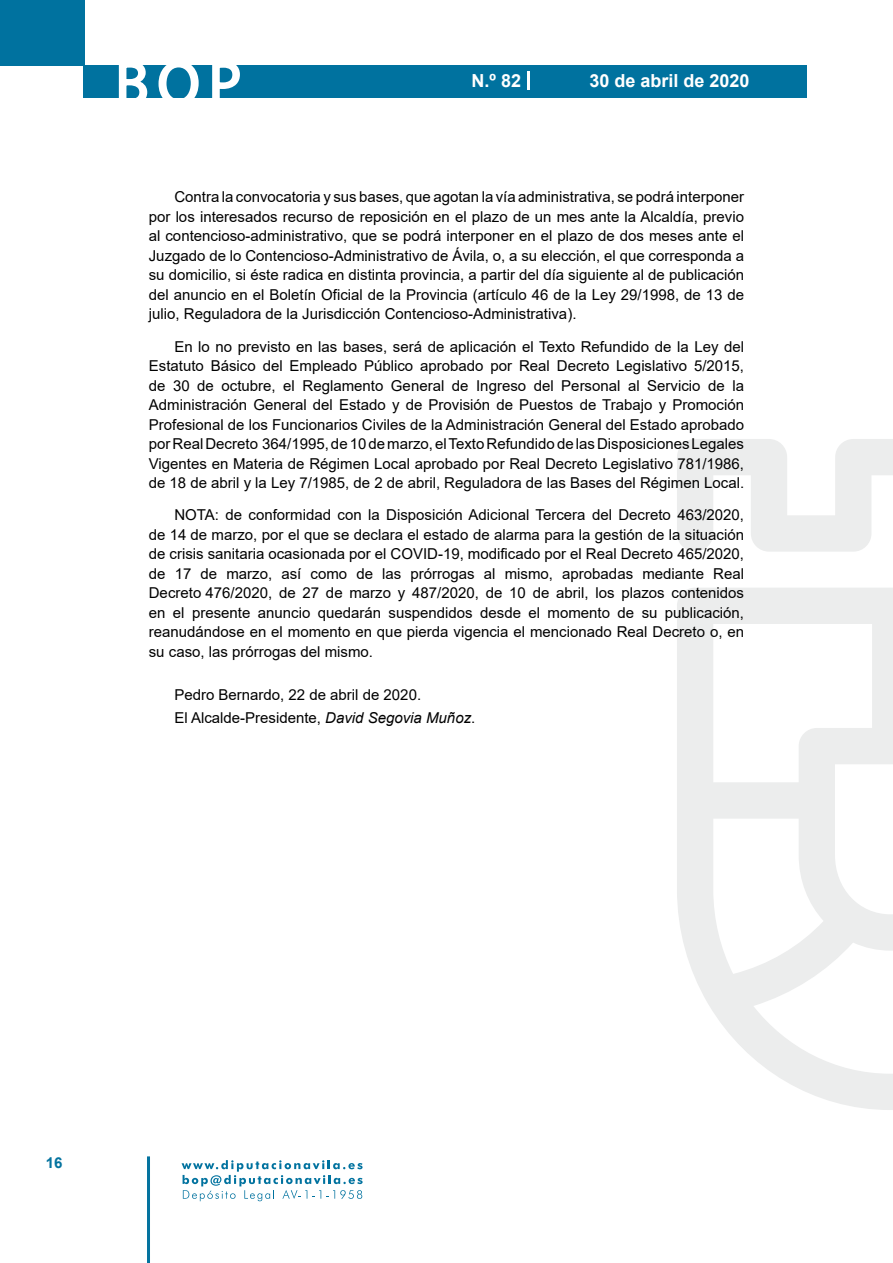
<style>
.page{position:relative;width:893px;height:1263px;background:#fff}
.page>*{position:absolute;margin:0;border:0;box-sizing:border-box;transform-origin:0 0}
.t1{font:500 61.5px "Avant Garde";color:#fff}
.t2{font:700 18px "Arial";color:#fff}
.t3{font:15px/19.5px "Arial";color:#000;text-align:justify}
.t4{font:700 15px "Arial";color:#04739f}
.s1{font-style:italic}
</style>
<div class="page">
<div style="left:0;top:0;width:85px;height:65px;background:#00729f"></div>
<div style="left:84px;top:65px;width:723px;height:33px;background:#00729f"></div>
<svg style="left:118px;top:65px;width:30px;height:33px"></svg>
<svg style="left:158px;top:65px;width:41px;height:33px"></svg>
<svg style="left:212px;top:65px;width:28px;height:33px"></svg>
<svg style="left:182px;top:1160px;width:181px;height:41px"></svg>
<hr style="left:147px;top:1156px;width:3px;height:107px;background:#04739f">
<svg style="left:528px;top:71px;width:2px;height:19px"></svg>
<svg style="left:677px;top:439px;width:216px;height:671px"></svg>
<h1 class="t1" style="left:115px;top:46px;width:128px">BOP</h1>
<p class="t2" style="left:472px;top:68px;width:51px">N.º 82</p>
<p class="t2" style="left:589px;top:68px;width:162px">30 de abril de 2020</p>
<p class="t3" style="left:149px;top:187px;width:597px;text-indent:26px">Contra la convocatoria y sus bases, que agotan la vía administrativa, se podrá interponer por los interesados recurso de reposición en el plazo de un mes ante la Alcaldía, previo al contencioso-administrativo, que se podrá interponer en el plazo de dos meses ante el Juzgado de lo Contencioso-Administrativo de Ávila, o, a su elección, el que corresponda a su domicilio, si éste radica en distinta provincia, a partir del día siguiente al de publicación del anuncio en el Boletín Oficial de la Provincia (artículo 46 de la Ley 29/1998, de 13 de julio, Reguladora de la Jurisdicción Contencioso-Administrativa).</p>
<p class="t3" style="left:149px;top:336px;width:597px;text-indent:26px">En lo no previsto en las bases, será de aplicación el Texto Refundido de la Ley del Estatuto Básico del Empleado Público aprobado por Real Decreto Legislativo 5/2015, de 30 de octubre, el Reglamento General de Ingreso del Personal al Servicio de la Administración General del Estado y de Provisión de Puestos de Trabajo y Promoción Profesional de los Funcionarios Civiles de la Administración General del Estado aprobado por Real Decreto 364/1995, de 10 de marzo, el Texto Refundido de las Disposiciones Legales Vigentes en Materia de Régimen Local aprobado por Real Decreto Legislativo 781/1986, de 18 de abril y la Ley 7/1985, de 2 de abril, Reguladora de las Bases del Régimen Local.</p>
<p class="t3" style="left:149px;top:505px;width:597px;text-indent:26px">NOTA: de conformidad con la Disposición Adicional Tercera del Decreto 463/2020, de 14 de marzo, por el que se declara el estado de alarma para la gestión de la situación de crisis sanitaria ocasionada por el COVID-19, modificado por el Real Decreto 465/2020, de 17 de marzo, así como de las prórrogas al mismo, aprobadas mediante Real Decreto 476/2020, de 27 de marzo y 487/2020, de 10 de abril, los plazos contenidos en el presente anuncio quedarán suspendidos desde el momento de su publicación, reanudándose en el momento en que pierda vigencia el mencionado Real Decreto o, en su caso, las prórrogas del mismo.</p>
<p class="t3" style="left:174px;top:684px;width:303px;line-height:22.2px">Pedro Bernardo, 22 de abril de 2020.<br>El Alcalde-Presidente, <span class="s1">David Segovia Muñoz</span>.</p>
<p class="t4" style="left:46px;top:1152px;width:18px">16</p>
</div>
